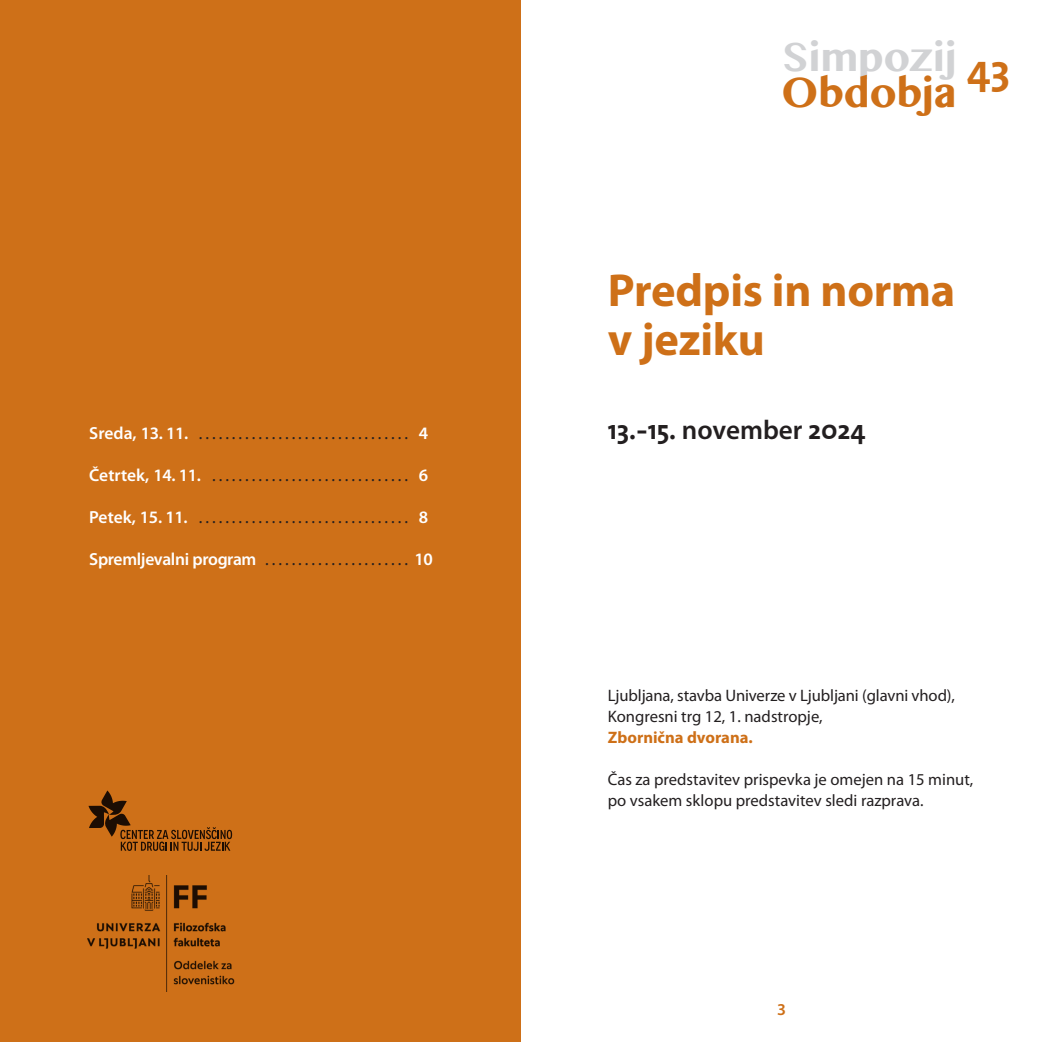
<style>
.page{position:relative;width:1042px;height:1042px;background:#fff}
.page>*{position:absolute;margin:0;border:0;box-sizing:border-box;transform-origin:0 0}
.t1{font:700 46.38px/49.9px "Myriad Pro";letter-spacing:-.005em;color:#ce7018}
.t2{font:42.88px "Slo The Sans Bold Plain";color:#ce7018}
.t3{font:700 41.3px "Oriya MN";color:#ce7018}
.t4{font:700 40.43px "Oriya MN";color:#d1d2d4}
.t5{font:27.12px "Slo The Sans Bold Plain";letter-spacing:-.005em;color:#231f20}
.BODY{font:17.5px "Myriad Pro";color:#231f20}
.BODY-2{font:600 17.5px "Myriad Pro";letter-spacing:-.02em;color:#fff}
.t6{font:16.62px/21px "Myriad Pro";color:#231f20}
.t7{font:700 16.62px "Myriad Pro";color:#ce7018}
.t8{font:600 16.62px "Myriad Pro";color:#ce7018}
.s1{font-weight:600;color:#fff}
.s2{font-weight:400;color:#231f20}
.s3{font-family:"Myriad Pro";font-weight:600}
</style>
<div class="page">
<div style="left:0;top:0;width:521px;height:1042px;background:#ce7018"></div>
<svg style="left:88px;top:790px;width:144px;height:61px"></svg>
<img style="left:87px;top:875px;width:148px;height:116px">
<p class="BODY" style="left:89px;top:422px;width:340px"><span class="s1">Sreda, 13. 11.</span> . . . . . . . . . . . . . . . . . . . . . . . . . . . . . . . <span class="s1">4</span></p>
<p class="BODY" style="left:89px;top:464px;width:340px"><span class="s1">Četrtek, 14. 11.</span> . . . . . . . . . . . . . . . . . . . . . . . . . . . . . <span class="s1">6</span></p>
<p class="BODY" style="left:89px;top:506px;width:340px"><span class="s1">Petek, 15. 11.</span> . . . . . . . . . . . . . . . . . . . . . . . . . . . . . . . <span class="s1">8</span></p>
<p class="BODY-2" style="left:89px;top:548px;width:345px">Spremljevalni program <span class="s2">. . . . . . . . . . . . . . . . . . . . .</span> 10</p>
<p class="t4" style="left:782px;top:33px;width:176px">Simpozij</p>
<p class="t3" style="left:781px;top:68px;width:177px">Obdobja</p>
<p class="t2" style="left:967px;top:46px;width:45px">43</p>
<p class="t1" style="left:608px;top:263px;width:349px">Predpis in norma v jeziku</p>
<p class="t5" style="left:608px;top:414px;width:259px">13.-15. <span class="s3">november</span> 2024</p>
<p class="t6" style="left:608px;top:685px;width:349px">Ljubljana, stavba Univerze v Ljubljani (glavni vhod),</p>
<p class="t6" style="left:608px;top:706px;width:216px">Kongresni trg 12, 1. nadstropje,</p>
<p class="t7" style="left:608px;top:727px;width:146px">Zbornična dvorana.</p>
<p class="t6" style="left:608px;top:769px;width:367px">Čas za predstavitev prispevka je omejen na 15 minut, po vsakem sklopu predstavitev sledi razprava.</p>
<p class="t8" style="left:777px;top:998px;width:10px">3</p>
</div>
